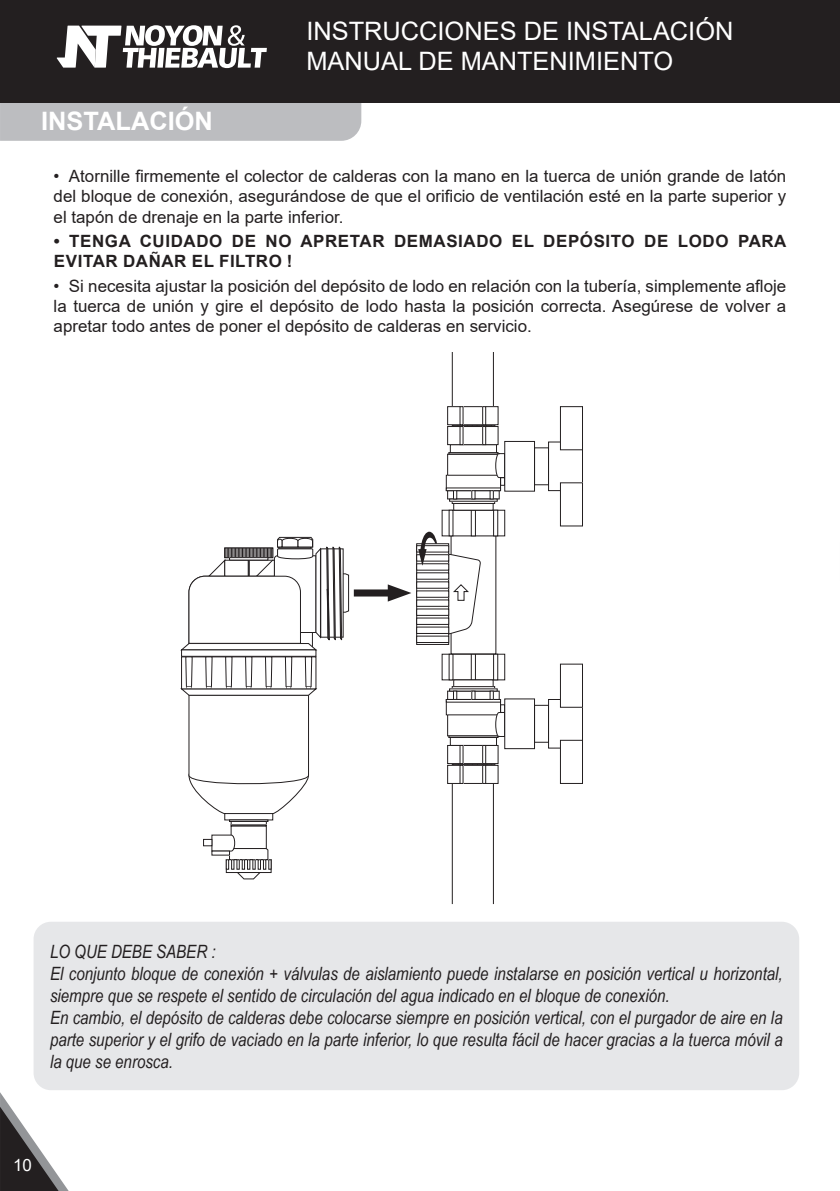
<style>
.page{position:relative;width:840px;height:1191px;background:#fff}
.page>*{position:absolute;margin:0;border:0;box-sizing:border-box;transform-origin:0 0}
.t1{font:25.4px/30.4px "Arial";color:#fff}
.t2{font:700 25.4px "Arial";color:#fff}
.t3{font:italic 18.4px/22px "Arial Narrow";color:#231f20}
.t4{font:17px/20.2px "Arial";color:#231f20;text-align:justify}
.t5{font:700 17px/20.2px "Arial";letter-spacing:.035em;color:#231f20}
.t6{font:17px "Arial";color:#fff}
</style>
<div class="page">
<svg style="left:0;top:1092px;width:69px;height:99px"></svg>
<div style="left:0;top:102px;width:361px;height:39px;background:#bcbdc0"></div>
<div style="left:0;top:0;width:839px;height:102px;background:#231f20"></div>
<svg style="left:56px;top:25px;width:211px;height:43px"></svg>
<div style="left:452px;top:762px;width:43px;height:14px;border:1px solid #231f20"></div>
<svg style="left:452px;top:764px;width:42px;height:1px"></svg>
<div style="left:452px;top:782px;width:41px;height:122px;border:1px solid #231f20"></div>
<div style="left:441px;top:654px;width:63px;height:26px;border:1px solid #231f20"></div>
<div style="left:470px;top:654px;width:5px;height:26px;border:1px solid #231f20"></div>
<div style="left:493px;top:654px;width:4px;height:26px;border:1px solid #231f20"></div>
<div style="left:453px;top:679px;width:40px;height:8px;border:1px solid #231f20"></div>
<div style="left:447px;top:691px;width:52px;height:8px;border:1px solid #231f20"></div>
<div style="left:446px;top:699px;width:54px;height:3px;border:1px solid #231f20"></div>
<div style="left:448px;top:735px;width:50px;height:2px;border:1px solid #231f20"></div>
<div style="left:450px;top:737px;width:46px;height:8px;border:1px solid #231f20"></div>
<div style="left:447px;top:745px;width:51px;height:19px;border:1px solid #231f20"></div>
<div style="left:447px;top:765px;width:51px;height:18px;background:#fff"></div>
<div style="left:447px;top:765px;width:51px;height:18px;border:1px solid #231f20"></div>
<div style="left:451px;top:686px;width:43px;height:3px;border:1px solid #231f20"></div>
<svg style="left:471px;top:691px;width:4px;height:8px"></svg>
<svg style="left:453px;top:691px;width:4px;height:8px"></svg>
<svg style="left:489px;top:691px;width:15px;height:46px"></svg>
<div style="left:504px;top:698px;width:30px;height:51px;border:1px solid #231f20"></div>
<div style="left:534px;top:705px;width:14px;height:37px;border:1px solid #231f20"></div>
<div style="left:548px;top:699px;width:34px;height:49px;border:1px solid #231f20"></div>
<div style="left:560px;top:664px;width:22px;height:43px;background:#fff"></div>
<div style="left:560px;top:664px;width:22px;height:43px;border:1px solid #231f20"></div>
<div style="left:560px;top:740px;width:22px;height:43px;background:#fff"></div>
<div style="left:560px;top:740px;width:22px;height:43px;border:1px solid #231f20"></div>
<div style="left:482px;top:745px;width:3px;height:19px;border:1px solid #231f20"></div>
<div style="left:482px;top:765px;width:3px;height:18px;border:1px solid #231f20"></div>
<div style="left:416px;top:543px;width:32px;height:101px;border:1px solid #231f20"></div>
<svg style="left:448px;top:553px;width:32px;height:82px"></svg>
<div style="left:416px;top:554px;width:32px;height:7px;border:1px solid #231f20"></div>
<div style="left:416px;top:563px;width:32px;height:7px;border:1px solid #231f20"></div>
<div style="left:416px;top:545px;width:32px;height:7px;border:1px solid #231f20"></div>
<div style="left:416px;top:627px;width:32px;height:7px;border:1px solid #231f20"></div>
<div style="left:416px;top:636px;width:32px;height:7px;border:1px solid #231f20"></div>
<div style="left:229px;top:819px;width:39px;height:2px;border:1px solid #231f20"></div>
<div style="left:231px;top:821px;width:35px;height:4px;border:1px solid #231f20"></div>
<div style="left:231px;top:824px;width:35px;height:2px;border:1px solid #231f20"></div>
<div style="left:203px;top:839px;width:9px;height:7px;border:1px solid #231f20"></div>
<svg style="left:211px;top:834px;width:60px;height:45px"></svg>
<svg style="left:181px;top:656px;width:136px;height:158px"></svg>
<svg style="left:181px;top:537px;width:168px;height:113px"></svg>
<div style="left:229px;top:557px;width:39px;height:3px;border:1px solid #231f20"></div>
<div style="left:452px;top:414px;width:43px;height:13px;border:1px solid #231f20"></div>
<svg style="left:452px;top:425px;width:42px;height:1px"></svg>
<div style="left:452px;top:286px;width:41px;height:122px;border:1px solid #231f20"></div>
<div style="left:441px;top:510px;width:63px;height:26px;border:1px solid #231f20"></div>
<div style="left:470px;top:510px;width:5px;height:26px;border:1px solid #231f20"></div>
<div style="left:493px;top:510px;width:4px;height:26px;border:1px solid #231f20"></div>
<div style="left:447px;top:490px;width:52px;height:9px;border:1px solid #231f20"></div>
<div style="left:446px;top:475px;width:54px;height:16px;border:1px solid #231f20"></div>
<div style="left:446px;top:487px;width:54px;height:4px;border:1px solid #231f20"></div>
<div style="left:447px;top:454px;width:52px;height:21px;border:1px solid #231f20"></div>
<div style="left:450px;top:444px;width:46px;height:9px;border:1px solid #231f20"></div>
<div style="left:447px;top:426px;width:51px;height:19px;border:1px solid #231f20"></div>
<div style="left:447px;top:406px;width:51px;height:19px;background:#fff"></div>
<div style="left:447px;top:406px;width:51px;height:19px;border:1px solid #231f20"></div>
<div style="left:451px;top:501px;width:43px;height:3px;border:1px solid #231f20"></div>
<svg style="left:471px;top:490px;width:4px;height:9px"></svg>
<svg style="left:453px;top:490px;width:4px;height:9px"></svg>
<svg style="left:489px;top:453px;width:16px;height:46px"></svg>
<div style="left:504px;top:441px;width:30px;height:50px;border:1px solid #231f20"></div>
<div style="left:534px;top:447px;width:14px;height:38px;border:1px solid #231f20"></div>
<div style="left:548px;top:442px;width:34px;height:49px;border:1px solid #231f20"></div>
<div style="left:560px;top:483px;width:22px;height:43px;background:#fff"></div>
<div style="left:560px;top:482px;width:22px;height:44px;border:1px solid #231f20"></div>
<div style="left:560px;top:406px;width:22px;height:44px;background:#fff"></div>
<div style="left:560px;top:406px;width:22px;height:44px;border:1px solid #231f20"></div>
<div style="left:482px;top:426px;width:3px;height:19px;border:1px solid #231f20"></div>
<div style="left:482px;top:406px;width:3px;height:19px;border:1px solid #231f20"></div>
<div style="left:54px;top:170px;width:731px;height:182px;background:#fff"></div>
<div style="left:353px;top:589px;width:44px;height:7px;background:#231f20"></div>
<svg style="left:387px;top:584px;width:24px;height:17px"></svg>
<svg style="left:418px;top:532px;width:19px;height:33px"></svg>
<div style="left:34px;top:921px;width:764px;height:169px;background:#e6e7e9;border-radius:17px"></div>
<h1 class="t1" style="left:306px;top:15px;width:428px">INSTRUCCIONES DE INSTALACIÓN<br>MANUAL DE MANTENIMIENTO</h1>
<h1 class="t2" style="left:41px;top:103px;width:173px">INSTALACIÓN</h1>
<p class="t4" style="left:54px;top:166px;width:733px">• Atornille firmemente el colector de calderas con la mano en la tuerca de unión grande de latón del bloque de conexión, asegurándose de que el orificio de ventilación esté en la parte superior y el tapón de drenaje en la parte inferior.</p>
<p class="t5" style="left:54px;top:231px;width:733px">• TENGA CUIDADO DE NO APRETAR DEMASIADO EL DEPÓSITO DE LODO PARA<br>EVITAR DAÑAR EL FILTRO !</p>
<p class="t4" style="left:54px;top:275px;width:733px">• Si necesita ajustar la posición del depósito de lodo en relación con la tubería, simplemente afloje la tuerca de unión y gire el depósito de lodo hasta la posición correcta. Asegúrese de volver a apretar todo antes de poner el depósito de calderas en servicio.</p>
<p class="t3" style="left:50px;top:939px;width:733px">LO QUE DEBE SABER :<br>El conjunto bloque de conexión + válvulas de aislamiento puede instalarse en posición vertical u horizontal, siempre que se respete el sentido de circulación del agua indicado en el bloque de conexión.<br>En cambio, el depósito de calderas debe colocarse siempre en posición vertical, con el purgador de aire en la parte superior y el grifo de vaciado en la parte inferior, lo que resulta fácil de hacer gracias a la tuerca móvil a la que se enrosca.</p>
<p class="t6" style="left:13px;top:1153px;width:20px">10</p>
</div>
